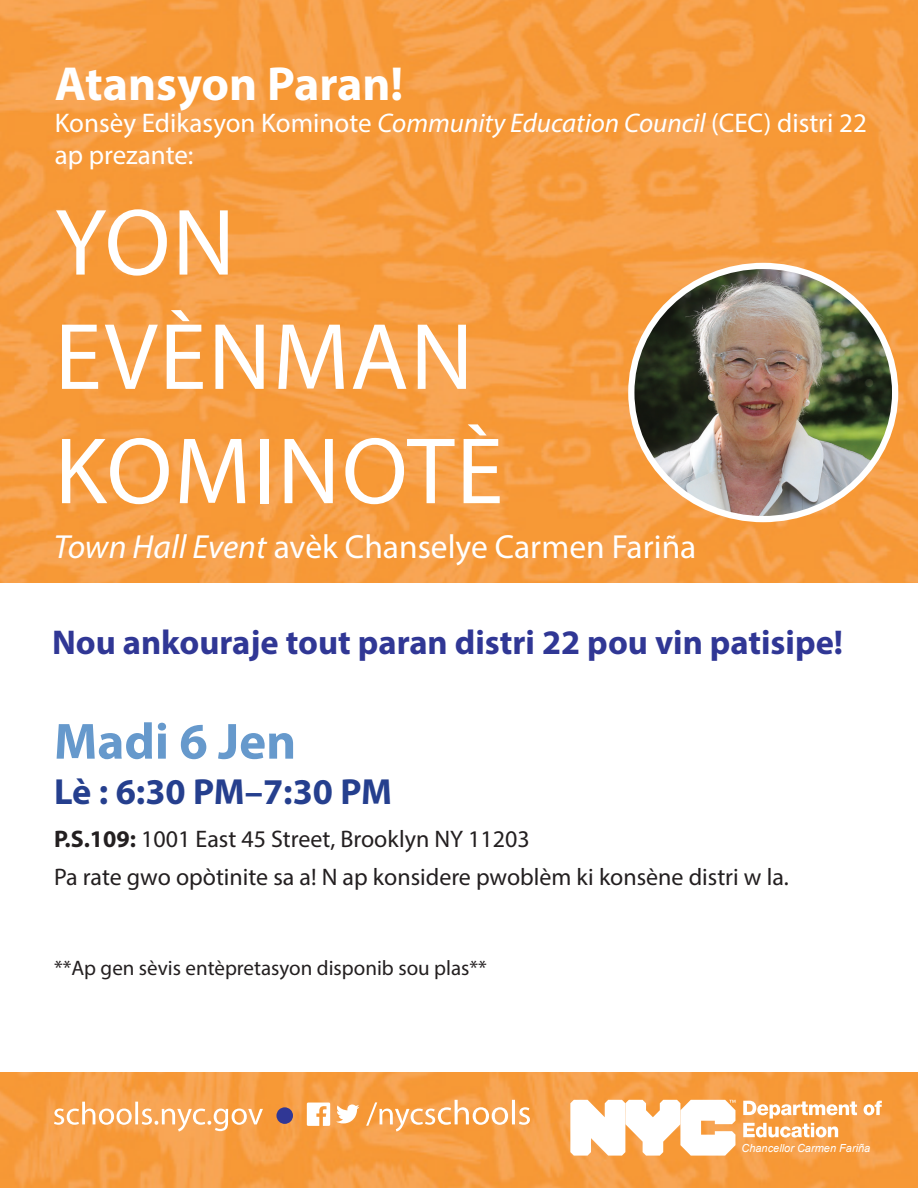
<style>
.page{position:relative;width:918px;height:1188px;background:#fff}
.page>*{position:absolute;margin:0;border:0;box-sizing:border-box;transform-origin:0 0}
.t1{font:95.25px/114.3px "Myriad Pro";letter-spacing:.02em;color:#fff}
.t2{font:700 51.3px "Myriad Pro";color:#69c}
.t3{font:700 48px "Myriad Pro";color:#fff}
.t4{font:700 36.45px "Myriad Pro";letter-spacing:-.01em;color:#253f8e}
.t5{font:700 34.5px "Myriad Pro";color:#303795}
.t6{font:33.45px "Myriad Pro";color:#fff}
.t7{font:27px/32.4px "Myriad Pro";color:#fff}
.t8{font:24px "Myriad Pro";color:#231f20}
.t9{font:21px "Myriad Pro";color:#231f20}
.t10{font:italic 11.1px "Arial";color:#fff}
.s1{font-style:italic}
.s2{font-weight:700}
</style>
<div class="page">
<img style="left:0;top:0;width:918px;height:582px">
<img style="left:631px;top:266px;width:264px;height:253px">
<div style="left:628px;top:263px;width:270px;height:259px;border:6px solid #fff;border-radius:50%"></div>
<img style="left:0;top:1073px;width:918px;height:115px">
<svg style="left:307px;top:1100px;width:223px;height:32px"></svg>
<svg style="left:276px;top:1107px;width:17px;height:17px"></svg>
<svg style="left:54px;top:1102px;width:209px;height:30px;background:#f8b470"></svg>
<svg style="left:864px;top:1101px;width:18px;height:14px"></svg>
<svg style="left:743px;top:1101px;width:114px;height:37px"></svg>
<svg style="left:570px;top:1100px;width:165px;height:56px"></svg>
<p class="t3" style="left:55px;top:52px;width:350px">Atansyon Paran!</p>
<p class="t7" style="left:55px;top:106px;width:814px">Konsèy Edikasyon Kominote <span class="s1">Community Education Council</span> (CEC) distri 22 ap prezante:</p>
<p class="t1" style="left:55px;top:184px;width:450px">YON<br>EVÈNMAN<br>KOMINOTÈ</p>
<p class="t6" style="left:54px;top:526px;width:644px"><span class="s1">Town Hall Event</span> avèk Chanselye Carmen Fariña</p>
<p class="t5" style="left:52px;top:619px;width:793px">Nou ankouraje tout paran distri 22 pou vin patisipe!</p>
<p class="t2" style="left:54px;top:708px;width:244px">Madi 6 Jen</p>
<p class="t4" style="left:54px;top:768px;width:339px">Lè : 6:30 PM–7:30 PM</p>
<p class="t8" style="left:54px;top:825px;width:477px"><span class="s2">P.S.109:</span> 1001 East 45 Street, Brooklyn NY 11203</p>
<p class="t8" style="left:54px;top:862px;width:736px">Pa rate gwo opòtinite sa a! N ap konsidere pwoblèm ki konsène distri w la.</p>
<p class="t9" style="left:54px;top:955px;width:435px">**Ap gen sèvis entèpretasyon disponib sou plas**</p>
<p class="t10" style="left:741px;top:1141px;width:130px">Chancellor Carmen Fariña</p>
</div>
